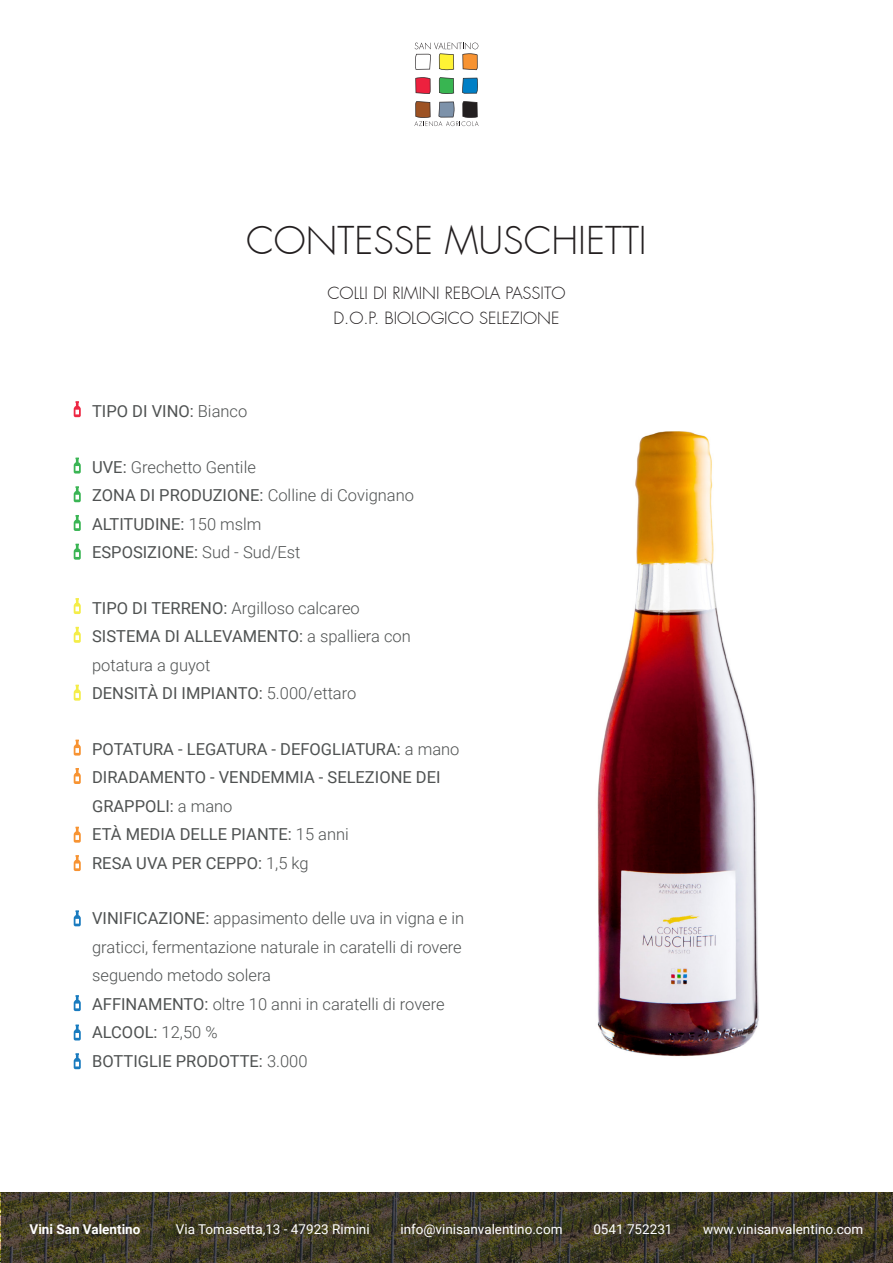
<style>
.page{position:relative;width:893px;height:1263px;background:#fff}
.page>*{position:absolute;margin:0;border:0;box-sizing:border-box;transform-origin:0 0}
.t1{font:300 37.5px "Futura";color:#231f20}
.t2{font:16.5px/28.5px "Roboto";color:#4f5252}
.t3{font:300 16.5px/28.5px "Roboto";color:#4f5252}
.t4{font:300 16.5px "Futura";color:#231f20}
.t5{font:13.5px "Roboto";color:#fff}
.t6{font:700 13.5px "Roboto";color:#fff}
.s1{font-weight:300}
.s2{font-weight:400}
</style>
<div class="page">
<svg style="left:415px;top:77px;width:15px;height:17px"></svg>
<svg style="left:439px;top:77px;width:15px;height:17px"></svg>
<svg style="left:462px;top:78px;width:16px;height:16px"></svg>
<svg style="left:415px;top:43px;width:63px;height:27px"></svg>
<svg style="left:414px;top:101px;width:65px;height:25px"></svg>
<svg style="left:1px;top:1192px;width:892px;height:70px;background:#413c27"></svg>
<img style="left:597px;top:431px;width:162px;height:626px">
<svg style="left:74px;top:401px;width:7px;height:16px"></svg>
<svg style="left:74px;top:458px;width:7px;height:15px"></svg>
<svg style="left:74px;top:486px;width:7px;height:16px"></svg>
<svg style="left:74px;top:515px;width:7px;height:16px"></svg>
<svg style="left:74px;top:544px;width:7px;height:16px"></svg>
<svg style="left:74px;top:598px;width:7px;height:16px"></svg>
<svg style="left:74px;top:627px;width:7px;height:16px"></svg>
<svg style="left:74px;top:685px;width:7px;height:16px"></svg>
<svg style="left:74px;top:740px;width:7px;height:15px"></svg>
<svg style="left:74px;top:768px;width:7px;height:16px"></svg>
<svg style="left:74px;top:827px;width:7px;height:16px"></svg>
<svg style="left:74px;top:855px;width:7px;height:16px"></svg>
<svg style="left:74px;top:910px;width:7px;height:16px"></svg>
<svg style="left:74px;top:995px;width:7px;height:16px"></svg>
<svg style="left:74px;top:1024px;width:7px;height:16px"></svg>
<svg style="left:74px;top:1053px;width:7px;height:16px"></svg>
<p class="t1" style="left:246px;top:218px;width:402px">CONTESSE MUSCHIETTI</p>
<p class="t4" style="left:327px;top:282px;width:240px">COLLI DI RIMINI REBOLA PASSITO</p>
<p class="t4" style="left:333px;top:308px;width:227px">D.O.P. BIOLOGICO SELEZIONE</p>
<p class="t2" style="left:92px;top:396px;width:157px">TIPO DI VINO: <span class="s1">Bianco</span></p>
<p class="t3" style="left:92px;top:452px;width:165px"><span class="s2">UVE:</span> Grechetto Gentile</p>
<p class="t3" style="left:92px;top:480px;width:323px"><span class="s2">ZONA DI PRODUZIONE:</span> Colline di Covignano</p>
<p class="t2" style="left:92px;top:509px;width:171px">ALTITUDINE: <span class="s1">150 mslm</span></p>
<p class="t2" style="left:92px;top:537px;width:210px">ESPOSIZIONE: <span class="s1">Sud - Sud/Est</span></p>
<p class="t3" style="left:92px;top:593px;width:269px"><span class="s2">TIPO DI TERRENO:</span> Argilloso calcareo</p>
<p class="t2" style="left:92px;top:621px;width:320px">SISTEMA DI ALLEVAMENTO: <span class="s1">a spalliera con</span></p>
<p class="t3" style="left:92px;top:650px;width:120px">potatura a guyot</p>
<p class="t2" style="left:92px;top:678px;width:266px">DENSITÀ DI IMPIANTO: <span class="s1">5.000/ettaro</span></p>
<p class="t2" style="left:92px;top:734px;width:369px">POTATURA - LEGATURA - DEFOGLIATURA: <span class="s1">a mano</span></p>
<p class="t2" style="left:92px;top:762px;width:350px">DIRADAMENTO - VENDEMMIA - SELEZIONE DEI<br>GRAPPOLI: <span class="s1">a mano</span></p>
<p class="t2" style="left:92px;top:819px;width:258px">ETÀ MEDIA DELLE PIANTE: <span class="s1">15 anni</span></p>
<p class="t2" style="left:92px;top:848px;width:218px">RESA UVA PER CEPPO: <span class="s1">1,5 kg</span></p>
<p class="t3" style="left:92px;top:903px;width:374px"><span class="s2">VINIFICAZIONE:</span> appasimento delle uva in vigna e in graticci, fermentazione naturale in caratelli di rovere</p>
<p class="t3" style="left:92px;top:960px;width:180px">seguendo metodo solera</p>
<p class="t3" style="left:92px;top:989px;width:354px"><span class="s2">AFFINAMENTO:</span> oltre 10 anni in caratelli di rovere</p>
<p class="t2" style="left:92px;top:1017px;width:127px">ALCOOL: <span class="s1">12,50 %</span></p>
<p class="t2" style="left:92px;top:1046px;width:217px">BOTTIGLIE PRODOTTE: <span class="s1">3.000</span></p>
<p class="t6" style="left:30px;top:1220px;width:112px">Vini San Valentino</p>
<p class="t5" style="left:176px;top:1220px;width:195px">Via Tomasetta,13 - 47923 Rimini</p>
<p class="t5" style="left:400px;top:1220px;width:164px">info@vinisanvalentino.com</p>
<p class="t5" style="left:593px;top:1220px;width:81px">0541 752231</p>
<p class="t5" style="left:703px;top:1220px;width:162px">www.vinisanvalentino.com</p>
</div>
